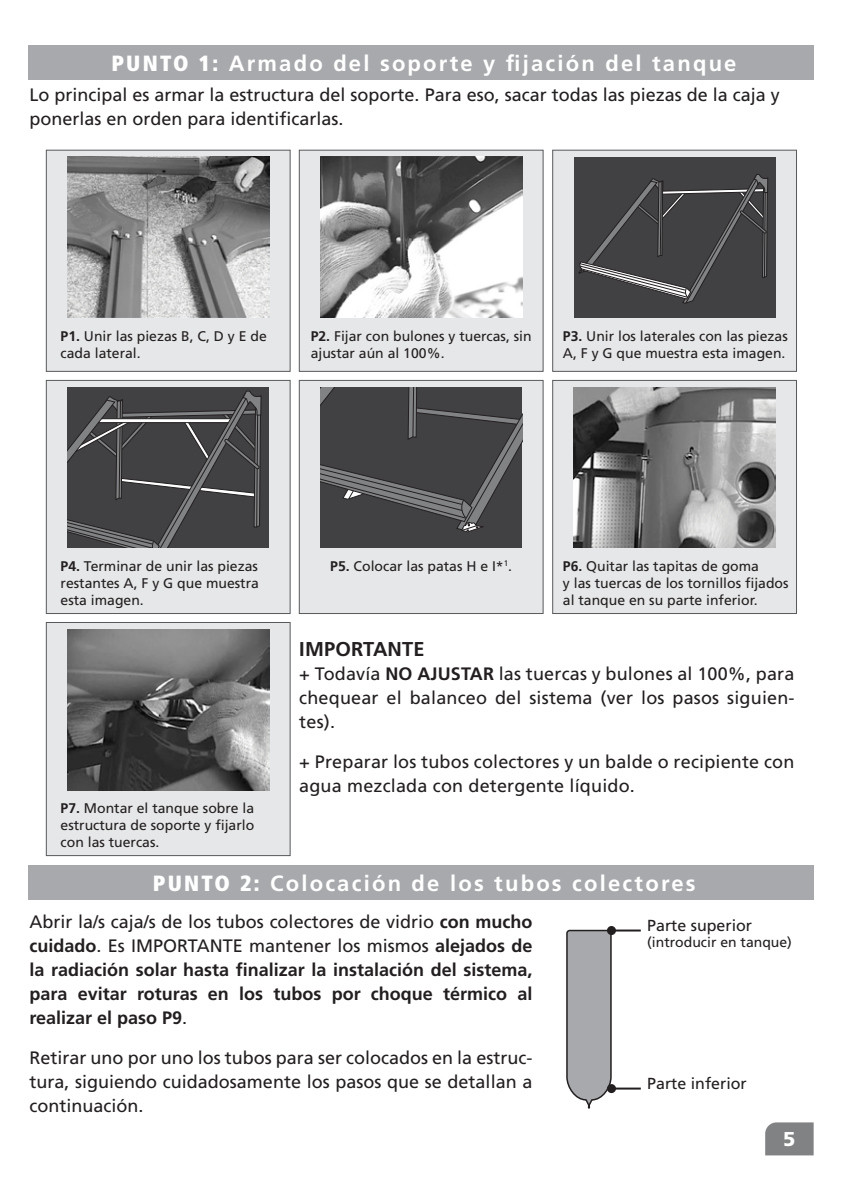
<style>
.page{position:relative;width:842px;height:1191px;background:#fff}
.page>*{position:absolute;margin:0;border:0;box-sizing:border-box;transform-origin:0 0}
.t1{font:700 22px "Frutiger LT Std";letter-spacing:.1em;color:#fff}
.t2{font:700 20px "Frutiger LT Std";letter-spacing:.01em;color:#231f20}
.t3{font:900 20px "Frutiger LT Std";color:#fff}
.t4{font:18px/24px "Frutiger LT Std";color:#231f20}
.t5{font:700 18px/24px "Frutiger LT Std";color:#231f20;text-align:justify}
.t6{font:16px "Frutiger LT Std";color:#231f20}
.t7{font:14px/16.8px "Frutiger LT Std";color:#231f20}
.s1{font-weight:900;font-stretch:condensed}
.s2{font-weight:700}
.s3{font-weight:400}
</style>
<div class="page">
<svg style="left:765px;top:1122px;width:49px;height:33px"></svg>
<div style="left:28px;top:46px;width:786px;height:34px;background:#a7a9ac"></div>
<div style="left:299px;top:150px;width:245px;height:222px;background:#e6e7e8;border:1px solid #58595b"></div>
<img style="left:320px;top:157px;width:202px;height:161px">
<div style="left:46px;top:150px;width:245px;height:222px;background:#e6e7e8;border:1px solid #58595b"></div>
<img style="left:67px;top:157px;width:202px;height:161px">
<div style="left:552px;top:150px;width:245px;height:222px;background:#e6e7e8;border:1px solid #58595b"></div>
<div style="left:574px;top:157px;width:201px;height:161px;background:#414042"></div>
<svg style="left:578px;top:174px;width:190px;height:130px"></svg>
<div style="left:552px;top:380px;width:245px;height:234px;background:#e6e7e8;border:1px solid #58595b"></div>
<img style="left:574px;top:387px;width:201px;height:161px">
<div style="left:46px;top:622px;width:245px;height:234px;background:#e6e7e8;border:1px solid #58595b"></div>
<img style="left:67px;top:629px;width:202px;height:161px">
<div style="left:46px;top:380px;width:245px;height:234px;background:#e6e7e8;border:1px solid #58595b"></div>
<div style="left:67px;top:387px;width:202px;height:161px;background:#414042"></div>
<svg style="left:67px;top:390px;width:195px;height:158px"></svg>
<div style="left:299px;top:380px;width:245px;height:234px;background:#e6e7e8;border:1px solid #58595b"></div>
<div style="left:320px;top:387px;width:202px;height:161px;background:#414042"></div>
<svg style="left:320px;top:387px;width:202px;height:145px"></svg>
<svg style="left:566px;top:929px;width:46px;height:180px"></svg>
<hr style="left:611px;top:929px;width:30px;height:2px;background:#231f20">
<div style="left:607px;top:926px;width:9px;height:9px;background:#231f20;border-radius:50%"></div>
<hr style="left:611px;top:1087px;width:30px;height:2px;background:#231f20">
<div style="left:607px;top:1084px;width:9px;height:9px;background:#231f20;border-radius:50%"></div>
<div style="left:29px;top:865px;width:785px;height:34px;background:#a7a9ac"></div>
<p class="t1" style="left:111px;top:52px;width:627px"><span class="s1">PUNTO 1:</span> Armado del soporte y fijación del tanque</p>
<p class="t4" style="left:29px;top:83px;width:752px">Lo principal es armar la estructura del soporte. Para eso, sacar todas las piezas de la caja y ponerlas en orden para identificarlas.</p>
<p class="t7" style="left:61px;top:327px;width:208px"><span class="s2">P1.</span> Unir las piezas B, C, D y E de cada lateral.</p>
<p class="t7" style="left:563px;top:327px;width:226px"><span class="s2">P3.</span> Unir los laterales con las piezas<br>A, F y G que muestra esta imagen.</p>
<p class="t7" style="left:311px;top:327px;width:222px"><span class="s2">P2.</span> Fijar con bulones y tuercas, sin ajustar aún al 100%.</p>
<p class="t7" style="left:61px;top:558px;width:200px;text-align:justify"><span class="s2">P4.</span> Terminar de unir las piezas restantes A, F y G que muestra esta imagen.</p>
<p class="t7" style="left:330px;top:558px;width:183px"><span class="s2">P5.</span> Colocar las patas H e I*<sup>1</sup>.</p>
<p class="t7" style="left:563px;top:558px;width:227px"><span class="s2">P6.</span> Quitar las tapitas de goma<br>y las tuercas de los tornillos fijados al tanque en su parte inferior.</p>
<p class="t7" style="left:61px;top:800px;width:195px;text-align:justify"><span class="s2">P7.</span> Montar el tanque sobre la estructura de soporte y fijarlo con las tuercas.</p>
<p class="t2" style="left:299px;top:638px;width:127px">IMPORTANTE</p>
<p class="t4" style="left:299px;top:662px;width:497px;text-align:justify">+ Todavía <span class="s2">NO AJUSTAR</span> las tuercas y bulones al 100%, para chequear el balanceo del sistema (ver los pasos siguien&shy;tes).</p>
<p class="t4" style="left:299px;top:750px;width:497px">+ Preparar los tubos colectores y un balde o recipiente con agua mezclada con detergente líquido.</p>
<p class="t1" style="left:153px;top:872px;width:544px"><span class="s1">PUNTO 2:</span> Colocación de los tubos colectores</p>
<p class="t5" style="left:29px;top:909px;width:504px"><span class="s3">Abrir la/s caja/s de los tubos colectores de vidrio</span> con mucho cuidado<span class="s3">. Es IMPORTANTE mantener los mismos</span> alejados de la radiación solar hasta finalizar la instalación del sistema, para evitar roturas en los tubos por choque térmico al realizar el paso P9<span class="s3">.</span></p>
<p class="t4" style="left:29px;top:1045px;width:504px;text-align:justify">Retirar uno por uno los tubos para ser colocados en la estruc&shy;tura, siguiendo cuidadosamente los pasos que se detallan a continuación.</p>
<p class="t6" style="left:647px;top:916px;width:106px">Parte superior</p>
<p class="t7" style="left:647px;top:934px;width:146px">(introducir en tanque)</p>
<p class="t6" style="left:647px;top:1074px;width:101px">Parte inferior</p>
<p class="t3" style="left:783px;top:1127px;width:14px">5</p>
</div>
